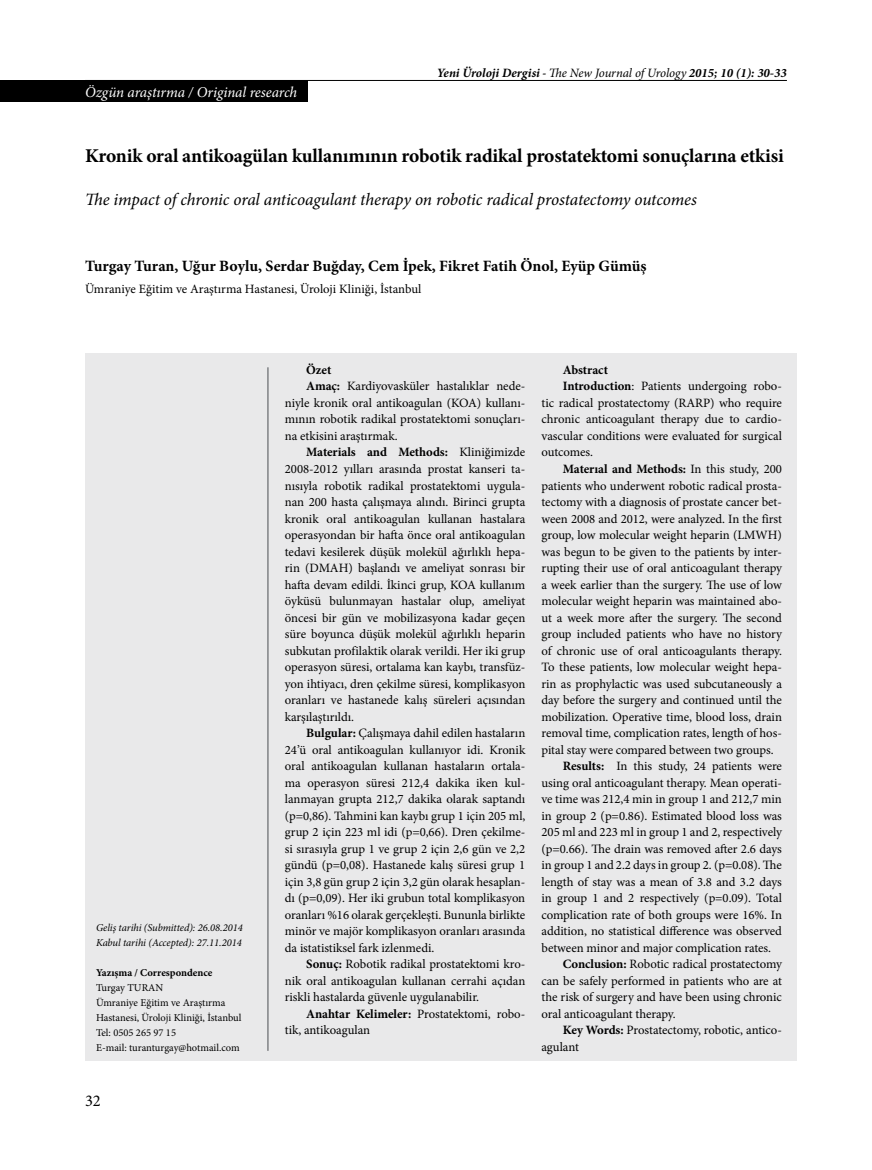
<style>
.page{position:relative;width:872px;height:1170px;background:#fff}
.page>*{position:absolute;margin:0;border:0;box-sizing:border-box;transform-origin:0 0}
.t1{font:700 19.5px "Minion Pro";letter-spacing:-.01em;color:#000}
.t2{font:italic 17.25px "Minion Pro";letter-spacing:-.01em;color:#000}
.t3{font:16.5px "Minion Pro";color:#000}
.t4{font:700 15.75px "Minion Pro";color:#000}
.t5{font:italic 15px "Minion Pro";letter-spacing:-.01em;color:#fff}
.t6{font:12.75px "Minion Pro";letter-spacing:-.005em;color:#000}
.t7{font:700 12.75px "Minion Pro";letter-spacing:-.005em;color:#000}
.t8{font:italic 700 12.75px "Minion Pro";color:#000}
.t9{font:10.5px/15px "Minion Pro";color:#000}
.t10{font:italic 10.5px/15px "Minion Pro";letter-spacing:-.005em;color:#000}
.t11{font:700 10.5px "Minion Pro";color:#000}
.s1{font-stretch:condensed}
.s2{font-weight:400}
.s3{font-weight:700}
</style>
<div class="page">
<hr style="left:85px;top:80px;width:702px;height:1px;background:#000">
<div style="left:85px;top:353px;width:712px;height:707px;background:#e9e9ea"></div>
<hr style="left:267px;top:367px;width:2px;height:683px;background:#808285">
<div style="left:0;top:80px;width:308px;height:22px;background:#000"></div>
<p class="t5" style="left:85px;top:81px;width:214px">Özgün araştırma / Original research</p>
<p class="t8" style="left:437px;top:63px;width:351px">Yeni Üroloji Dergisi <span class="s1">-</span> <span class="s2">The New Journal of Urology</span> 2015; 10 (1): 30-33</p>
<h1 class="t1" style="left:85px;top:142px;width:700px">Kronik oral antikoagülan kullanımının robotik radikal prostatektomi sonuçlarına etkisi</h1>
<h2 class="t2" style="left:85px;top:188px;width:613px">The impact of chronic oral anticoagulant therapy on robotic radical prostatectomy outcomes</h2>
<p class="t4" style="left:85px;top:255px;width:563px">Turgay Turan, Uğur Boylu, Serdar Buğday, Cem İpek, Fikret Fatih Önol, Eyüp Gümüş</p>
<p class="t6" style="left:85px;top:281px;width:338px">Ümraniye Eğitim ve Araştırma Hastanesi, Üroloji Kliniği, İstanbul</p>
<p class="t10" style="left:96px;top:919px;width:148px">Geliş tarihi (Submitted): 26.08.2014<br>Kabul tarihi (Accepted): 27.11.2014</p>
<p class="t11" style="left:96px;top:964px;width:118px">Yazışma / Correspondence</p>
<p class="t9" style="left:96px;top:979px;width:147px">Turgay TURAN<br>Ümraniye Eğitim ve Araştırma<br>Hastanesi, Üroloji Kliniği, İstanbul<br>Tel: 0505 265 97 15<br>E-mail: turanturgay@hotmail.com</p>
<p class="t3" style="left:85px;top:1089px;width:17px">32</p>
<p class="t7" style="left:306px;top:361px;width:27px">Özet</p>
<p class="t6" style="left:306px;top:378px;width:221px"><span class="s3">Amaç:</span> Kardiyovasküler hastalıklar nede-</p>
<p class="t6" style="left:285px;top:394px;width:242px">niyle kronik oral antikoagulan (KOA) kullanı-</p>
<p class="t6" style="left:285px;top:411px;width:242px">mının robotik radikal prostatektomi sonuçları-</p>
<p class="t6" style="left:285px;top:427px;width:114px">na etkisini araştırmak.</p>
<p class="t7" style="left:306px;top:443px;width:221px">Materials and Methods: <span class="s2">Kliniğimizde</span></p>
<p class="t6" style="left:285px;top:460px;width:242px">2008-2012 yılları arasında prostat kanseri ta-</p>
<p class="t6" style="left:285px;top:477px;width:242px">nısıyla robotik radikal prostatektomi uygula-</p>
<p class="t6" style="left:285px;top:493px;width:242px">nan 200 hasta çalışmaya alındı. Birinci grupta</p>
<p class="t6" style="left:285px;top:510px;width:242px">kronik oral antikoagulan kullanan hastalara</p>
<p class="t6" style="left:285px;top:526px;width:242px">operasyondan bir hafta önce oral antikoagulan</p>
<p class="t6" style="left:285px;top:543px;width:242px">tedavi kesilerek düşük molekül ağırlıklı hepa-</p>
<p class="t6" style="left:285px;top:559px;width:242px">rin (DMAH) başlandı ve ameliyat sonrası bir</p>
<p class="t6" style="left:285px;top:576px;width:242px">hafta devam edildi. İkinci grup, KOA kullanım</p>
<p class="t6" style="left:285px;top:592px;width:242px">öyküsü bulunmayan hastalar olup, ameliyat</p>
<p class="t6" style="left:285px;top:609px;width:242px">öncesi bir gün ve mobilizasyona kadar geçen</p>
<p class="t6" style="left:285px;top:625px;width:242px">süre boyunca düşük molekül ağırlıklı heparin</p>
<p class="t6" style="left:285px;top:642px;width:242px">subkutan profilaktik olarak verildi. Her iki grup</p>
<p class="t6" style="left:285px;top:658px;width:242px">operasyon süresi, ortalama kan kaybı, transfüz-</p>
<p class="t6" style="left:285px;top:675px;width:242px">yon ihtiyacı, dren çekilme süresi, komplikasyon</p>
<p class="t6" style="left:285px;top:691px;width:242px">oranları ve hastanede kalış süreleri açısından</p>
<p class="t6" style="left:285px;top:708px;width:71px">karşılaştırıldı.</p>
<p class="t6" style="left:306px;top:724px;width:221px"><span class="s3">Bulgular:</span> Çalışmaya dahil edilen hastaların</p>
<p class="t6" style="left:285px;top:741px;width:242px">24’ü oral antikoagulan kullanıyor idi. Kronik</p>
<p class="t6" style="left:285px;top:757px;width:242px">oral antikoagulan kullanan hastaların ortala-</p>
<p class="t6" style="left:285px;top:774px;width:242px">ma operasyon süresi 212,4 dakika iken kul-</p>
<p class="t6" style="left:285px;top:790px;width:242px">lanmayan grupta 212,7 dakika olarak saptandı</p>
<p class="t6" style="left:285px;top:807px;width:242px">(p=0,86). Tahmini kan kaybı grup 1 için 205 ml,</p>
<p class="t6" style="left:285px;top:823px;width:242px">grup 2 için 223 ml idi (p=0,66). Dren çekilme-</p>
<p class="t6" style="left:285px;top:840px;width:242px">si sırasıyla grup 1 ve grup 2 için 2,6 gün ve 2,2</p>
<p class="t6" style="left:285px;top:856px;width:242px">gündü (p=0,08). Hastanede kalış süresi grup 1</p>
<p class="t6" style="left:285px;top:873px;width:242px">için 3,8 gün grup 2 için 3,2 gün olarak hesaplan-</p>
<p class="t6" style="left:285px;top:889px;width:242px">dı (p=0,09). Her iki grubun total komplikasyon</p>
<p class="t6" style="left:285px;top:906px;width:242px">oranları %16 olarak gerçekleşti. Bununla birlikte</p>
<p class="t6" style="left:285px;top:922px;width:242px">minör ve majör komplikasyon oranları arasında</p>
<p class="t6" style="left:285px;top:939px;width:151px">da istatistiksel fark izlenmedi.</p>
<p class="t6" style="left:306px;top:955px;width:221px"><span class="s3">Sonuç:</span> Robotik radikal prostatektomi kro-</p>
<p class="t6" style="left:285px;top:972px;width:242px">nik oral antikoagulan kullanan cerrahi açıdan</p>
<p class="t6" style="left:285px;top:988px;width:196px">riskli hastalarda güvenle uygulanabilir.</p>
<p class="t6" style="left:306px;top:1005px;width:221px"><span class="s3">Anahtar Kelimeler:</span> Prostatektomi, robo-</p>
<p class="t6" style="left:285px;top:1021px;width:87px">tik, antikoagulan</p>
<p class="t7" style="left:563px;top:361px;width:47px">Abstract</p>
<p class="t6" style="left:563px;top:378px;width:221px"><span class="s3">Introduction</span>: Patients undergoing robo-</p>
<p class="t6" style="left:541px;top:394px;width:242px">tic radical prostatectomy (RARP) who require</p>
<p class="t6" style="left:541px;top:411px;width:242px">chronic anticoagulant therapy due to cardio-</p>
<p class="t6" style="left:541px;top:427px;width:242px">vascular conditions were evaluated for surgical</p>
<p class="t6" style="left:541px;top:444px;width:53px">outcomes.</p>
<p class="t7" style="left:563px;top:460px;width:221px">Materıal and Methods: <span class="s2">In this study, 200</span></p>
<p class="t6" style="left:541px;top:477px;width:242px">patients who underwent robotic radical prosta-</p>
<p class="t6" style="left:541px;top:493px;width:242px">tectomy with a diagnosis of prostate cancer bet-</p>
<p class="t6" style="left:541px;top:510px;width:242px">ween 2008 and 2012, were analyzed. In the first</p>
<p class="t6" style="left:541px;top:526px;width:242px">group, low molecular weight heparin (LMWH)</p>
<p class="t6" style="left:541px;top:543px;width:242px">was begun to be given to the patients by inter-</p>
<p class="t6" style="left:541px;top:559px;width:242px">rupting their use of oral anticoagulant therapy</p>
<p class="t6" style="left:541px;top:576px;width:242px">a week earlier than the surgery. The use of low</p>
<p class="t6" style="left:541px;top:592px;width:242px">molecular weight heparin was maintained abo-</p>
<p class="t6" style="left:541px;top:609px;width:242px">ut a week more after the surgery. The second</p>
<p class="t6" style="left:541px;top:625px;width:242px">group included patients who have no history</p>
<p class="t6" style="left:541px;top:642px;width:242px">of chronic use of oral anticoagulants therapy.</p>
<p class="t6" style="left:541px;top:658px;width:242px">To these patients, low molecular weight hepa-</p>
<p class="t6" style="left:541px;top:675px;width:242px">rin as prophylactic was used subcutaneously a</p>
<p class="t6" style="left:541px;top:691px;width:242px">day before the surgery and continued until the</p>
<p class="t6" style="left:541px;top:708px;width:242px">mobilization. Operative time, blood loss, drain</p>
<p class="t6" style="left:541px;top:724px;width:242px">removal time, complication rates, length of hos-</p>
<p class="t6" style="left:541px;top:741px;width:233px">pital stay were compared between two groups.</p>
<p class="t6" style="left:563px;top:757px;width:221px"><span class="s3">Results:</span> In this study, 24 patients were</p>
<p class="t6" style="left:541px;top:774px;width:242px">using oral anticoagulant therapy. Mean operati-</p>
<p class="t6" style="left:541px;top:790px;width:242px">ve time was 212,4 min in group 1 and 212,7 min</p>
<p class="t6" style="left:541px;top:807px;width:242px">in group 2 (p=0.86). Estimated blood loss was</p>
<p class="t6" style="left:541px;top:823px;width:242px">205 ml and 223 ml in group 1 and 2, respectively</p>
<p class="t6" style="left:541px;top:840px;width:242px">(p=0.66). The drain was removed after 2.6 days</p>
<p class="t6" style="left:541px;top:856px;width:242px">in group 1 and 2.2 days in group 2. (p=0.08). The</p>
<p class="t6" style="left:541px;top:873px;width:242px">length of stay was a mean of 3.8 and 3.2 days</p>
<p class="t6" style="left:541px;top:889px;width:242px">in group 1 and 2 respectively (p=0.09). Total</p>
<p class="t6" style="left:541px;top:906px;width:242px">complication rate of both groups were 16%. In</p>
<p class="t6" style="left:541px;top:922px;width:242px">addition, no statistical difference was observed</p>
<p class="t6" style="left:541px;top:939px;width:231px">between minor and major complication rates.</p>
<p class="t6" style="left:563px;top:955px;width:221px"><span class="s3">Conclusion:</span> Robotic radical prostatectomy</p>
<p class="t6" style="left:541px;top:972px;width:242px">can be safely performed in patients who are at</p>
<p class="t6" style="left:541px;top:988px;width:242px">the risk of surgery and have been using chronic</p>
<p class="t6" style="left:541px;top:1005px;width:136px">oral anticoagulant therapy.</p>
<p class="t6" style="left:563px;top:1021px;width:221px"><span class="s3">Key Words:</span> Prostatectomy, robotic, antico-</p>
<p class="t6" style="left:541px;top:1038px;width:39px">agulant</p>
</div>
